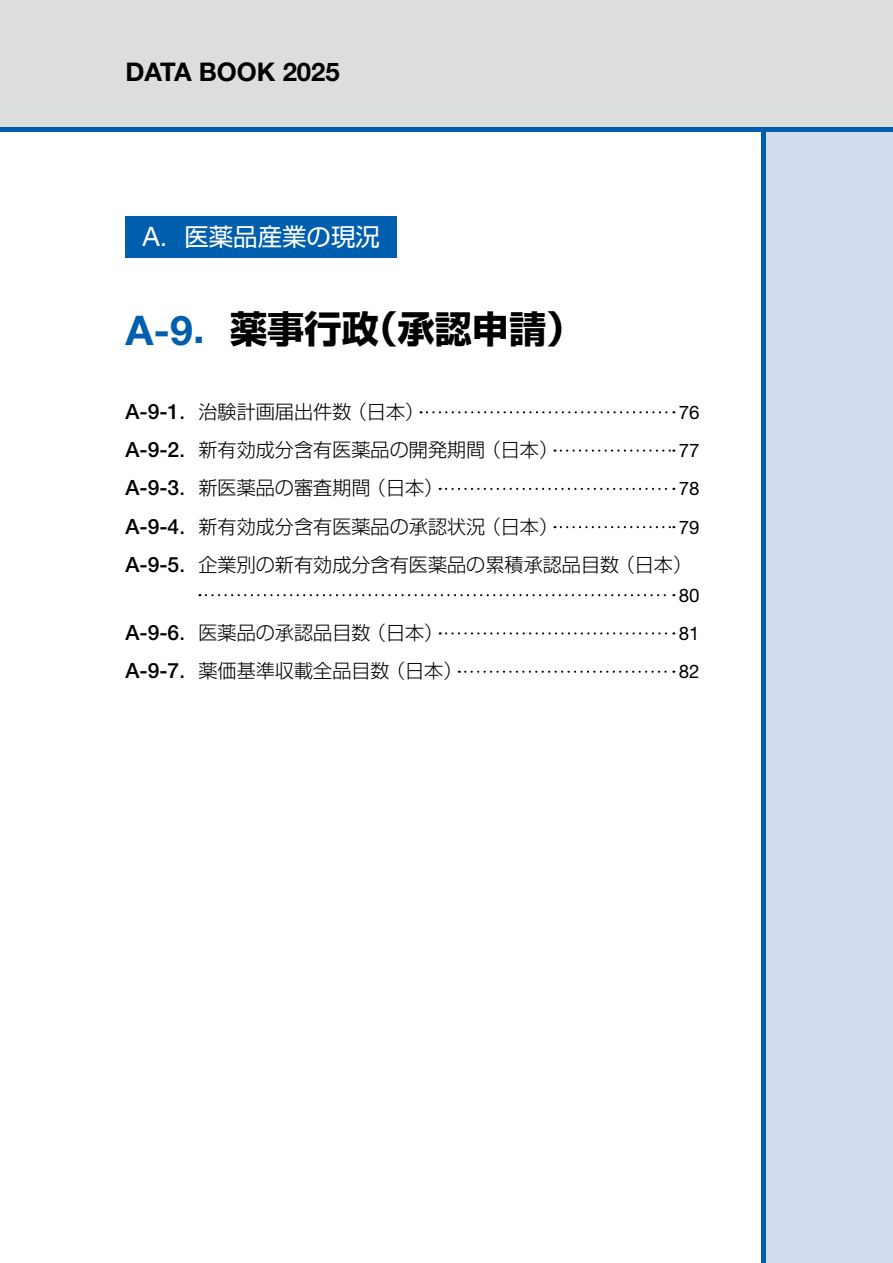
<style>
.page{position:relative;width:893px;height:1263px;background:#fff}
.page>*{position:absolute;margin:0;border:0;box-sizing:border-box;transform-origin:0 0}
.t1{font:700 37.2px "Shin Go Pr 6";color:#000}
.t2{font:700 25.65px "Helvetica Neue LT Std";color:#000}
.t3{font:24.45px "Shin Go Pr 6";color:#fff}
.t4{font:300 19.2px "Shin Go Pr 6";color:#000}
.t5{font:18.75px "Helvetica Neue LT Std";color:#000}
.s1{font-family:"Helvetica Neue LT Std";font-size:26.85px}
.s2{font-family:"Helvetica Neue LT Std";font-size:40.95px;color:#005eae}
.s3{color:#005eae}
.s4{font-family:"Helvetica Neue LT Std";font-weight:500;font-size:21px}
.s5{font-weight:500}
</style>
<div class="page">
<div style="left:0;top:0;width:893px;height:129px;background:#dcdddd"></div>
<div style="left:761px;top:131px;width:132px;height:1132px;background:#d3dbef"></div>
<svg style="left:421px;top:411px;width:253px;height:2px"></svg>
<svg style="left:561px;top:449px;width:113px;height:3px"></svg>
<svg style="left:440px;top:488px;width:234px;height:2px"></svg>
<svg style="left:561px;top:526px;width:113px;height:2px"></svg>
<svg style="left:206px;top:594px;width:468px;height:2px"></svg>
<svg style="left:440px;top:632px;width:234px;height:2px"></svg>
<svg style="left:459px;top:671px;width:215px;height:2px"></svg>
<div style="left:125px;top:216px;width:272px;height:41px;background:#005eae"></div>
<hr style="left:761px;top:129px;width:4px;height:1134px;background:#005eae">
<hr style="left:0;top:128px;width:893px;height:4px;background:#005eae">
<h2 class="t2" style="left:125px;top:56px;width:216px">DATA BOOK 2025</h2>
<p class="t3" style="left:142px;top:216px;width:239px"><span class="s1">A</span>．医薬品産業の現況</p>
<h1 class="t1" style="left:125px;top:300px;width:460px"><span class="s2">A-9</span><span class="s3">．</span>薬事行政（承認申請）</h1>
<p class="t4" style="left:125px;top:396px;width:300px"><span class="s4">A-9-1</span><span class="s5">．</span>治験計画届出件数（日本）</p>
<p class="t5" style="left:679px;top:401px;width:22px">76</p>
<p class="t4" style="left:125px;top:434px;width:434px"><span class="s4">A-9-2</span><span class="s5">．</span>新有効成分含有医薬品の開発期間（日本）</p>
<p class="t5" style="left:679px;top:439px;width:22px">77</p>
<p class="t4" style="left:125px;top:472px;width:319px"><span class="s4">A-9-3</span><span class="s5">．</span>新医薬品の審査期間（日本）</p>
<p class="t5" style="left:679px;top:477px;width:22px">78</p>
<p class="t4" style="left:125px;top:510px;width:434px"><span class="s4">A-9-4</span><span class="s5">．</span>新有効成分含有医薬品の承認状況（日本）</p>
<p class="t5" style="left:679px;top:516px;width:22px">79</p>
<p class="t4" style="left:125px;top:549px;width:568px"><span class="s4">A-9-5</span><span class="s5">．</span>企業別の新有効成分含有医薬品の累積承認品目数（日本）</p>
<p class="t5" style="left:679px;top:584px;width:22px">80</p>
<p class="t4" style="left:125px;top:617px;width:319px"><span class="s4">A-9-6</span><span class="s5">．</span>医薬品の承認品目数（日本）</p>
<p class="t5" style="left:679px;top:622px;width:22px">81</p>
<p class="t4" style="left:125px;top:655px;width:339px"><span class="s4">A-9-7</span><span class="s5">．</span>薬価基準収載全品目数（日本）</p>
<p class="t5" style="left:679px;top:660px;width:22px">82</p>
</div>
